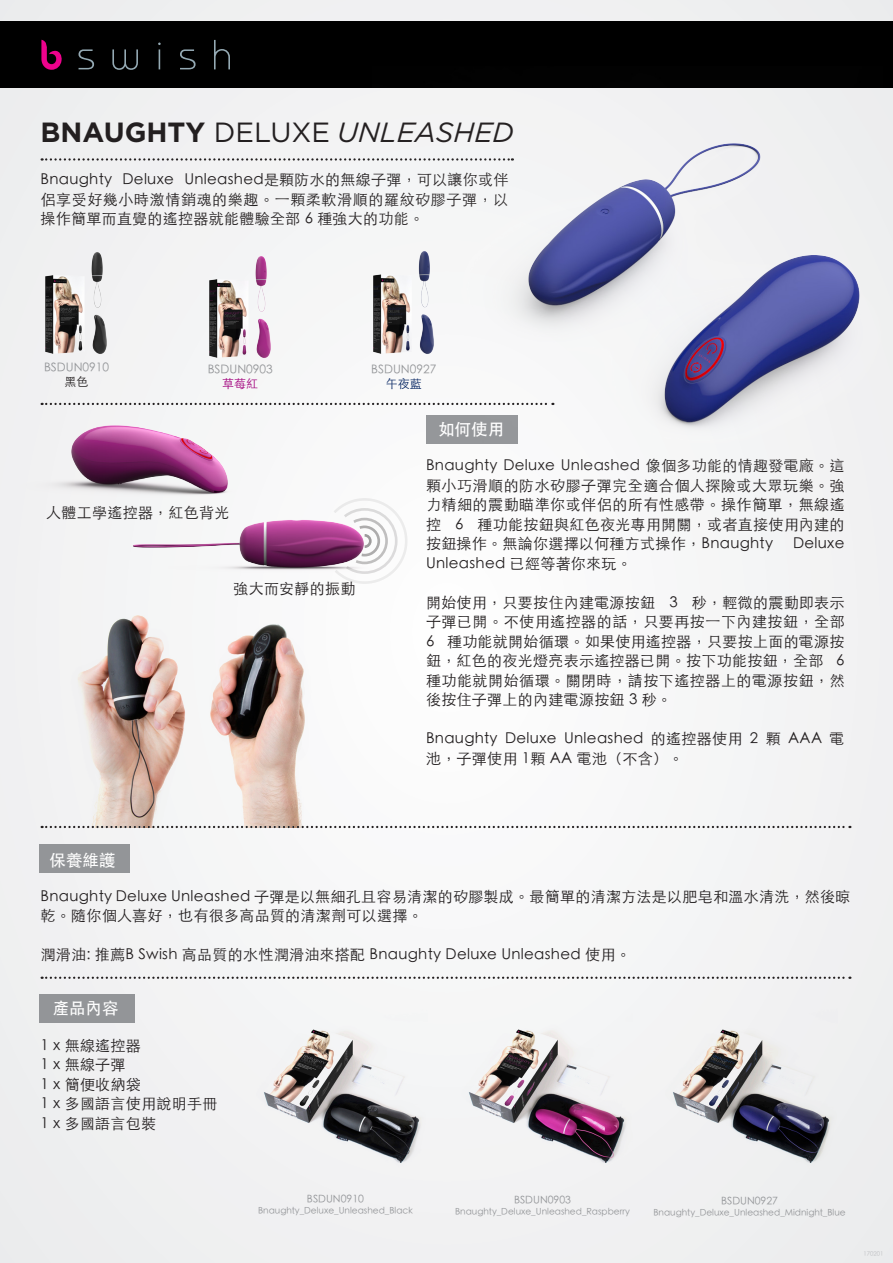
<style>
.page{position:relative;width:893px;height:1263px;background:#fff}
.page>*{position:absolute;margin:0;border:0;box-sizing:border-box;transform-origin:0 0}
.t1{font:italic 27.75px "Gotham";color:#231f20}
.t2{font:500 16.5px "ST Heiti TC";color:#fff}
.t3{font:300 15px/19.5px "ST Heiti TC";letter-spacing:.02em;color:#231f20;text-align:justify}
.t4{font:300 12px "ST Heiti TC";color:#939598}
.t5{font:300 12px "ST Heiti TC";color:#00205f}
.t6{font:300 12px "ST Heiti TC";color:#a1007d}
.t7{font:300 12px "ST Heiti TC";color:#231f20}
.t8{font:300 10.5px "ST Heiti TC";color:#939598}
.t9{font:300 9px "ST Heiti TC";color:#939598}
.t10{font:300 6px "ST Heiti TC";color:#bcbdc0}
.s1{font-weight:700;font-style:normal}
.s2{font-style:normal}
</style>
<div class="page">
<div style="left:1px;top:1px;width:891px;height:1261px;background:#f3f3f4"></div>
<div style="left:1px;top:21px;width:892px;height:66px;background:#000"></div>
<svg style="left:78px;top:49px;width:16px;height:20px"></svg>
<svg style="left:112px;top:49px;width:26px;height:21px"></svg>
<svg style="left:158px;top:43px;width:3px;height:26px"></svg>
<svg style="left:180px;top:49px;width:16px;height:20px"></svg>
<svg style="left:214px;top:40px;width:16px;height:29px"></svg>
<svg style="left:41px;top:40px;width:21px;height:30px"></svg>
<svg style="left:42px;top:158px;width:328px;height:3px"></svg>
<svg style="left:42px;top:977px;width:808px;height:2px"></svg>
<svg style="left:42px;top:826px;width:808px;height:2px"></svg>
<div style="left:39px;top:844px;width:91px;height:29px;background:#939598"></div>
<div style="left:39px;top:994px;width:96px;height:29px;background:#939598"></div>
<img style="left:372px;top:87px;width:510px;height:357px">
<svg style="left:256px;top:403px;width:297px;height:2px"></svg>
<img style="left:40px;top:402px;width:216px;height:93px">
<img style="left:45px;top:252px;width:62px;height:102px">
<img style="left:372px;top:251px;width:67px;height:103px">
<img style="left:209px;top:256px;width:62px;height:102px">
<img style="left:133px;top:520px;width:199px;height:50px">
<img style="left:263px;top:1029px;width:158px;height:134px">
<img style="left:468px;top:1029px;width:158px;height:134px">
<img style="left:673px;top:1029px;width:159px;height:135px">
<img style="left:48px;top:615px;width:296px;height:212px">
<svg style="left:332px;top:508px;width:65px;height:66px"></svg>
<p class="t1" style="left:40px;top:115px;width:475px"><span class="s1">BNAUGHTY</span> <span class="s2">DELUXE</span> UNLEASHED</p>
<p class="t3" style="left:40px;top:168px;width:470px">Bnaughty Deluxe Unleashed是顆防水的無線子彈，可以讓你或伴侶享受好幾小時激情銷魂的樂趣。一顆柔軟滑順的羅紋矽膠子彈，以操作簡單而直覺的遙控器就能體驗全部 6 種強大的功能。</p>
<p class="t4" style="left:44px;top:357px;width:67px">BSDUN0910</p>
<p class="t7" style="left:65px;top:372px;width:25px">黑色</p>
<p class="t4" style="left:208px;top:359px;width:67px">BSDUN0903</p>
<p class="t6" style="left:222px;top:373px;width:37px">草莓紅</p>
<p class="t3" style="left:46px;top:501px;width:185px">人體工學遙控器，紅色背光</p>
<p class="t3" style="left:233px;top:577px;width:124px">強大而安靜的振動</p>
<p class="t4" style="left:371px;top:359px;width:67px">BSDUN0927</p>
<p class="t5" style="left:386px;top:373px;width:37px">午夜藍</p>
<p class="t2" style="left:438px;top:420px;width:67px">如何使用</p>
<p class="t3" style="left:426px;top:454px;width:420px">Bnaughty Deluxe Unleashed 像個多功能的情趣發電廠。這顆小巧滑順的防水矽膠子彈完全適合個人探險或大眾玩樂。強力精細的震動瞄準你或伴侶的所有性感帶。操作簡單，無線遙控 6 種功能按鈕與紅色夜光專用開關，或者直接使用內建的按鈕操作。無論你選擇以何種方式操作，Bnaughty</p>
<p class="t3" style="left:793px;top:532px;width:53px">Deluxe</p>
<p class="t3" style="left:426px;top:552px;width:207px">Unleashed 已經等著你來玩。</p>
<p class="t3" style="left:426px;top:591px;width:420px">開始使用，只要按住內建電源按鈕 3 秒，輕微的震動即表示子彈已開。不使用遙控器的話，只要再按一下內建按鈕，全部6 種功能就開始循環。如果使用遙控器，只要按上面的電源按鈕，紅色的夜光燈亮表示遙控器已開。按下功能按鈕，全部 6種功能就開始循環。關閉時，請按下遙控器上的電源按鈕，然後按住子彈上的內建電源按鈕 3 秒。</p>
<p class="t3" style="left:426px;top:727px;width:420px">Bnaughty Deluxe Unleashed 的遙控器使用 2 顆 AAA 電池，子彈使用 1顆 AA 電池（不含）。</p>
<p class="t2" style="left:50px;top:850px;width:68px">保養維護</p>
<p class="t3" style="left:40px;top:885px;width:812px">Bnaughty Deluxe Unleashed 子彈是以無細孔且容易清潔的矽膠製成。最簡單的清潔方法是以肥皂和溫水清洗，然後晾乾。隨你個人喜好，也有很多高品質的清潔劑可以選擇。</p>
<p class="t3" style="left:40px;top:943px;width:592px">潤滑油: 推薦B Swish 高品質的水性潤滑油來搭配 Bnaughty Deluxe Unleashed 使用。</p>
<p class="t2" style="left:53px;top:999px;width:68px">產品內容</p>
<p class="t3" style="left:40px;top:1034px;width:102px">1 x 無線遙控器</p>
<p class="t3" style="left:40px;top:1054px;width:87px">1 x 無線子彈</p>
<p class="t3" style="left:40px;top:1073px;width:102px">1 x 簡便收納袋</p>
<p class="t3" style="left:40px;top:1093px;width:178px">1 x 多國語言使用說明手冊</p>
<p class="t3" style="left:40px;top:1112px;width:117px">1 x 多國語言包裝</p>
<p class="t8" style="left:307px;top:1190px;width:58px">BSDUN0910</p>
<p class="t9" style="left:258px;top:1202px;width:156px">Bnaughty_Deluxe_Unleashed_Black</p>
<p class="t8" style="left:514px;top:1191px;width:58px">BSDUN0903</p>
<p class="t9" style="left:455px;top:1203px;width:176px">Bnaughty_Deluxe_Unleashed_Raspberry</p>
<p class="t8" style="left:721px;top:1192px;width:58px">BSDUN0927</p>
<p class="t9" style="left:653px;top:1205px;width:194px">Bnaughty_Deluxe_Unleashed_Midnight_Blue</p>
<p class="t10" style="left:864px;top:1248px;width:21px">170201</p>
</div>
